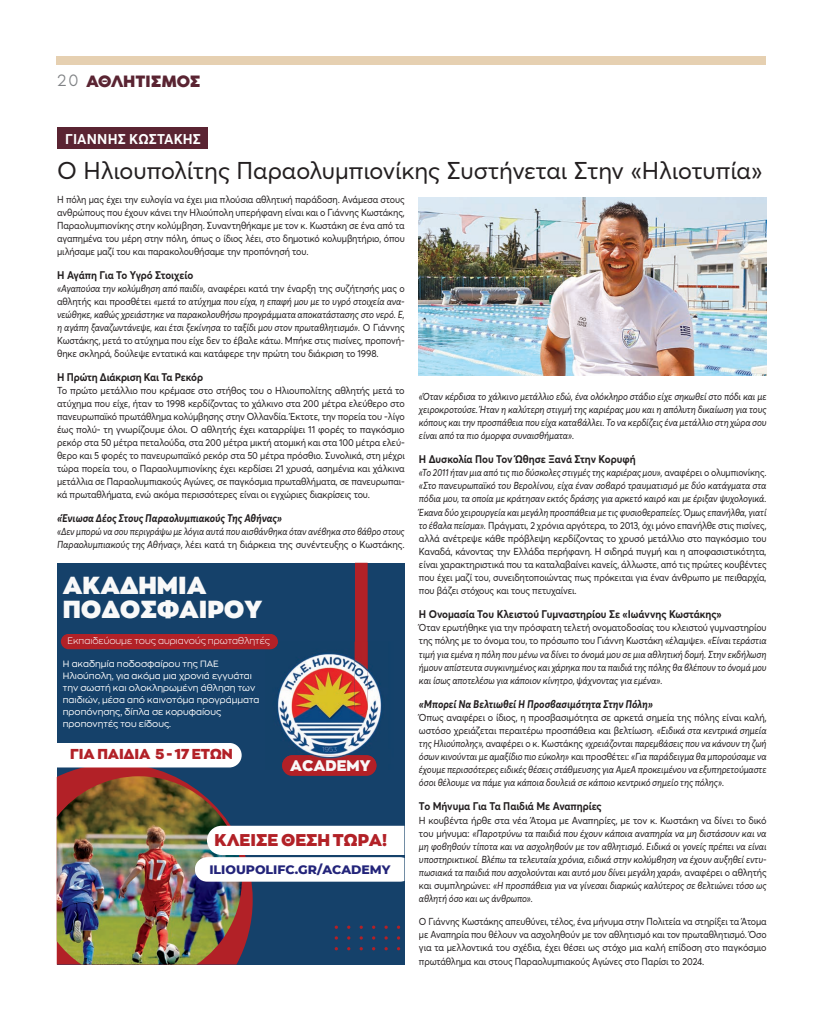
<style>
.page{position:relative;width:823px;height:1021px;background:#fff}
.page>*{position:absolute;margin:0;border:0;box-sizing:border-box;transform-origin:0 0}
.t1{font:900 24.2px/23.4px "Zona Pro";color:#f9f9f9}
.t2{font:24px "Averta Std";color:#231f20}
.t3{font:700 17px "Noir Pro";color:#5a2432}
.t4{font:900 16.8px "Zona Pro";color:#b22127}
.t5{font:900 15.1px "Zona Pro";color:#f9f9f9}
.t6{font:900 14.1px "Zona Pro";color:#b22127}
.t7{font:700 14px "Averta Std";letter-spacing:.01em;color:#fff}
.t8{font:800 12.5px "Montserrat";color:#23247a}
.t9{font:700 11px "Averta Std";letter-spacing:-.01em;color:#231f20;scale:.92 1}
.t10{font:italic 700 11px "Averta Std";letter-spacing:-.005em;color:#231f20;scale:.92 1}
.t11{font:italic 10px/13.1px "Averta Std";letter-spacing:-.015em;color:#231f20;text-align:justify;scale:.92 1}
.t12{font:10px/13.1px "Averta Std";letter-spacing:-.01em;color:#231f20;text-align:justify;scale:.91 1}
.t13{font:10px/13px "Averta Std";letter-spacing:-.01em;color:#231f20;text-align:justify;scale:.95 1}
.t14{font:italic 10px/13.1px "Averta Std";letter-spacing:-.015em;color:#231f20;text-align:justify;scale:.94 1}
.t15{font:italic 10px/13.1px "Averta Std";letter-spacing:-.015em;color:#231f20;text-align:justify;scale:.93 1}
.t16{font:10px/13px "Averta Std";letter-spacing:-.01em;color:#231f20;text-align:justify;scale:.92 1}
.t17{font:italic 10px/13px "Averta Std";letter-spacing:-.015em;color:#231f20;scale:.9 1}
.t18{font:300 9.3px "Zona Pro";color:#fff}
.t19{font:9px/12.1px "Zona Pro";color:#fff}
.s1{font-weight:300;color:#808285}
.s2{font-style:normal}
.s3{font-style:italic}
</style>
<div class="page">
<div style="left:57px;top:57px;width:708px;height:8px;background:#e6d0b1"></div>
<img style="left:419px;top:198px;width:347px;height:178px">
<div style="left:57px;top:128px;width:150px;height:21px;background:#5a2432"></div>
<div style="left:57px;top:562px;width:347px;height:402px;background:#15416a"></div>
<svg style="left:57px;top:767px;width:195px;height:186px"></svg>
<img style="left:57px;top:776px;width:185px;height:188px">
<div style="left:61px;top:634px;width:217px;height:15px;background:#b22127;border-radius:8px"></div>
<svg style="left:195px;top:825px;width:209px;height:56px;background:#eceff0"></svg>
<svg style="left:354px;top:562px;width:13px;height:79px"></svg>
<div style="left:282px;top:755px;width:94px;height:20px;background:#b22127;border-radius:10px"></div>
<img style="left:265px;top:641px;width:117px;height:128px">
<svg style="left:265px;top:641px;width:13px;height:8px"></svg>
<img style="left:354px;top:641px;width:13px;height:73px">
<img style="left:282px;top:755px;width:94px;height:14px">
<div style="left:57px;top:743px;width:184px;height:24px;background:#fff"></div>
<h3 class="t3" style="left:57px;top:67px;width:145px"><span class="s1">20</span> ΑΘΛΗΤΙΣΜΟΣ</h3>
<h3 class="t7" style="left:65px;top:129px;width:137px">ΓΙΑΝΝΗΣ ΚΩΣΤΑΚΗΣ</h3>
<h2 class="t2" style="left:57px;top:154px;width:706px">Ο Ηλιουπολίτης Παραολυμπιονίκης Συστήνεται Στην «Ηλιοτυπία»</h2>
<p class="t16" style="left:57px;top:193px;width:379px">Η πόλη μας έχει την ευλογία να έχει μια πλούσια αθλητική παράδοση. Ανάμεσα στους ανθρώπους που έχουν κάνει την Ηλιούπολη υπερήφανη είναι και ο Γιάννης Κωστάκης, Παραολυμπιονίκης στην κολύμβηση. Συναντηθήκαμε με τον κ. Κωστάκη σε ένα από τα αγαπημένα του μέρη στην πόλη, όπως ο ίδιος λέει, στο δημοτικό κολυμβητήριο, όπου μιλήσαμε μαζί του και παρακολουθήσαμε την προπόνησή του.</p>
<p class="t9" style="left:57px;top:268px;width:149px">Η Αγάπη Για Το Υγρό Στοιχείο</p>
<p class="t11" style="left:57px;top:282px;width:379px">«Αγαπούσα την κολύμβηση από παιδί», <span class="s2">αναφέρει κατά την έναρξη της συζήτησής μας ο αθλητής και προσθέτει</span> «μετά το ατύχημα που είχα, η επαφή μου με το υγρό στοιχεία ανα&shy;νεώθηκε, καθώς χρειάστηκε να παρακολουθήσω προγράμματα αποκατάστασης στο νερό. Ε, η αγάπη ξαναζωντάνεψε, και έτσι ξεκίνησα το ταξίδι μου στον πρωταθλητισμό». <span class="s2">Ο Γιάννης Κωστάκης, μετά το ατύχημα που είχε δεν το έβαλε κάτω. Μπήκε στις πισίνες, προπονή&shy;θηκε σκληρά, δούλεψε εντατικά και κατάφερε την πρώτη του διάκριση το 1998.</span></p>
<p class="t9" style="left:57px;top:370px;width:160px">Η Πρώτη Διάκριση Και Τα Ρεκόρ</p>
<p class="t13" style="left:57px;top:384px;width:367px">Το πρώτο μετάλλιο που κρέμασε στο στήθος του ο Ηλιουπολίτης αθλητής μετά το ατύχημα που είχε, ήταν το 1998 κερδίζοντας το χάλκινο στα 200 μέτρα ελεύθερο στο πανευρωπαϊκό πρωτάθλημα κολύμβησης στην Ολλανδία. Έκτοτε, την πορεία του -λίγο έως πολύ- τη γνωρίζουμε όλοι. Ο αθλητής έχει καταρρίψει 11 φορές το παγκόσμιο ρεκόρ στα 50 μέτρα πεταλούδα, στα 200 μέτρα μικτή ατομική και στα 100 μέτρα ελεύ&shy;θερο και 5 φορές το πανευρωπαϊκό ρεκόρ στα 50 μέτρα πρόσθιο. Συνολικά, στη μέχρι τώρα πορεία του, ο Παραολυμπιονίκης έχει κερδίσει 21 χρυσά, ασημένια και χάλκινα μετάλλια σε Παραολυμπιακούς Αγώνες, σε παγκόσμια πρωταθλήματα, σε πανευρωπαι&shy;κά πρωταθλήματα, ενώ ακόμα περισσότερες είναι οι εγχώριες διακρίσεις του.</p>
<p class="t10" style="left:57px;top:511px;width:246px">«Ένιωσα Δέος Στους Παραολυμπιακούς Της Αθήνας»</p>
<p class="t17" style="left:57px;top:525px;width:387px">«Δεν μπορώ να σου περιγράψω με λόγια αυτά που αισθάνθηκα όταν ανέβηκα στο βάθρο στους<br>Παραολυμπιακούς της Αθήνας», <span class="s2">λέει κατά τη διάρκεια της συνέντευξης ο Κωστάκης.</span></p>
<h1 class="t1" style="left:63px;top:573px;width:201px">ΑΚΑΔΗΜΙΑ<br>ΠΟΔΟΣΦΑΙΡΟΥ</h1>
<p class="t18" style="left:67px;top:635px;width:204px">Εκπαιδεύουμε τους αυριανούς πρωταθλητές</p>
<p class="t19" style="left:63px;top:657px;width:198px">H ακαδημία ποδοσφαίρου της ΠΑΕ Ηλιούπολη, για ακόμα μια χρονιά εγγυάται την σωστή και ολοκληρωμένη άθληση των παιδιών, μέσα από καινοτόμα προγράμματα προπόνησης, δίπλα σε κορυφαίους προπονητές του είδους.</p>
<h3 class="t6" style="left:70px;top:744px;width:164px">ΓΙΑ ΠΑΙΔΙΑ 5 - 17 ΕΤΩΝ</h3>
<h3 class="t5" style="left:290px;top:755px;width:82px">ΑCADEMY</h3>
<h3 class="t4" style="left:214px;top:828px;width:174px">ΚΛΕΙΣΕ ΘΕΣΗ ΤΩΡΑ!</h3>
<p class="t8" style="left:209px;top:859px;width:182px">ILIOUPOLIFC.GR/ACADEMY</p>
<p class="t11" style="left:419px;top:390px;width:379px">«Όταν κέρδισα το χάλκινο μετάλλιο εδώ, ένα ολόκληρο στάδιο είχε σηκωθεί στο πόδι και με χειροκροτούσε. Ήταν η καλύτερη στιγμή της καριέρας μου και η απόλυτη δικαίωση για τους κόπους και την προσπάθεια που είχα καταβάλλει. Το να κερδίζεις ένα μετάλλιο στη χώρα σου είναι από τα πιο όμορφα συναισθήματα».</p>
<p class="t9" style="left:419px;top:451px;width:237px">Η Δυσκολία Που Τον Ώθησε Ξανά Στην Κορυφή</p>
<p class="t12" style="left:419px;top:466px;width:383px"><span class="s3">«Το 2011 ήταν μια από τις πιο δύσκολες στιγμές της καριέρας μου»,</span> αναφέρει ο ολυμπιονίκης. <span class="s3">«Στο πανευρωπαϊκό του Βερολίνου, είχα έναν σοβαρό τραυματισμό με δύο κατάγματα στα πόδια μου, τα οποία με κράτησαν εκτός δράσης για αρκετό καιρό και με έριξαν ψυχολογικά.<br>Έκανα δύο χειρουργεία και μεγάλη προσπάθεια με τις φυσιοθεραπείες. Όμως επανήλθα, γιατί το έβαλα πείσμα».</span> Πράγματι, 2 χρόνια αργότερα, το 2013, όχι μόνο επανήλθε στις πισίνες, αλλά ανέτρεψε κάθε πρόβλεψη κερδίζοντας το χρυσό μετάλλιο στο παγκόσμιο του Καναδά, κάνοντας την Ελλάδα περήφανη. Η σιδηρά πυγμή και η αποφασιστικότητα, είναι χαρακτηριστικά που τα καταλαβαίνει κανείς, άλλωστε, από τις πρώτες κουβέντες που έχει μαζί του, συνειδητοποιώντας πως πρόκειται για έναν άνθρωπο με πειθαρχία, που βάζει στόχους και τους πετυχαίνει.</p>
<p class="t9" style="left:419px;top:606px;width:330px">Η Ονομασία Του Κλειστού Γυμναστηρίου Σε «Ιωάννης Κωστάκης»</p>
<p class="t11" style="left:419px;top:621px;width:379px"><span class="s2">Όταν ερωτήθηκε για την πρόσφατη τελετή ονοματοδοσίας του κλειστού γυμναστηρίου της πόλης με το όνομα του, το πρόσωπο του Γιάννη Κωστάκη «έλαμψε».</span> «Είναι τεράστια τιμή για εμένα η πόλη που μένω να δίνει το όνομά μου σε μια αθλητική δομή. Στην εκδήλωση ήμουν απίστευτα συγκινημένος και χάρηκα που τα παιδιά της πόλης θα βλέπουν το όνομά μου και ίσως αποτελέσω για κάποιον κίνητρο, ψάχνοντας για εμένα».</p>
<p class="t10" style="left:419px;top:696px;width:256px">«Μπορεί Να Βελτιωθεί Η Προσβασιμότητα Στην Πόλη»</p>
<p class="t15" style="left:419px;top:711px;width:375px"><span class="s2">Όπως αναφέρει ο ίδιος, η προσβασιμότητα σε αρκετά σημεία της πόλης είναι καλή, ωστόσο χρειάζεται περαιτέρω προσπάθεια και βελτίωση.</span> «Ειδικά στα κεντρικά σημεία της Ηλιούπολης», <span class="s2">αναφέρει ο κ. Κωστάκης</span> «χρειάζονται παρεμβάσεις που να κάνουν τη ζωή όσων κινούνται με αμαξίδιο πιο εύκολη» <span class="s2">και προσθέτει:</span> «Για παράδειγμα θα μπορούσαμε να έχουμε περισσότερες ειδικές θέσεις στάθμευσης για ΑμεΑ προκειμένου να εξυπηρετούμαστε όσοι θέλουμε να πάμε για κάποια δουλειά σε κάποιο κεντρικό σημείο της πόλης».</p>
<p class="t9" style="left:419px;top:798px;width:200px">Το Μήνυμα Για Τα Παιδιά Με Αναπηρίες</p>
<p class="t14" style="left:419px;top:813px;width:371px"><span class="s2">Η κουβέντα ήρθε στα νέα Άτομα με Αναπηρίες, με τον κ. Κωστάκη να δίνει το δικό του μήνυμα:</span> «Παροτρύνω τα παιδιά που έχουν κάποια αναπηρία να μη διστάσουν και να μη φοβηθούν τίποτα και να ασχοληθούν με τον αθλητισμό. Ειδικά οι γονείς πρέπει να είναι υποστηρικτικοί. Βλέπω τα τελευταία χρόνια, ειδικά στην κολύμβηση να έχουν αυξηθεί εντυ&shy;πωσιακά τα παιδιά που ασχολούνται και αυτό μου δίνει μεγάλη χαρά», <span class="s2">αναφέρει ο αθλητής και συμπληρώνει:</span> «Η προσπάθεια για να γίνεσαι διαρκώς καλύτερος σε βελτιώνει τόσο ως αθλητή όσο και ως άνθρωπο».</p>
<p class="t12" style="left:419px;top:914px;width:383px">Ο Γιάννης Κωστάκης απευθύνει, τέλος, ένα μήνυμα στην Πολιτεία να στηρίξει τα Άτομα με Αναπηρία που θέλουν να ασχοληθούν με τον αθλητισμό και τον πρωταθλητισμό. Όσο για τα μελλοντικά του σχέδια, έχει θέσει ως στόχο μια καλή επίδοση στο παγκόσμιο πρωτάθλημα και στους Παραολυμπιακούς Αγώνες στο Παρίσι το 2024.</p>
</div>
